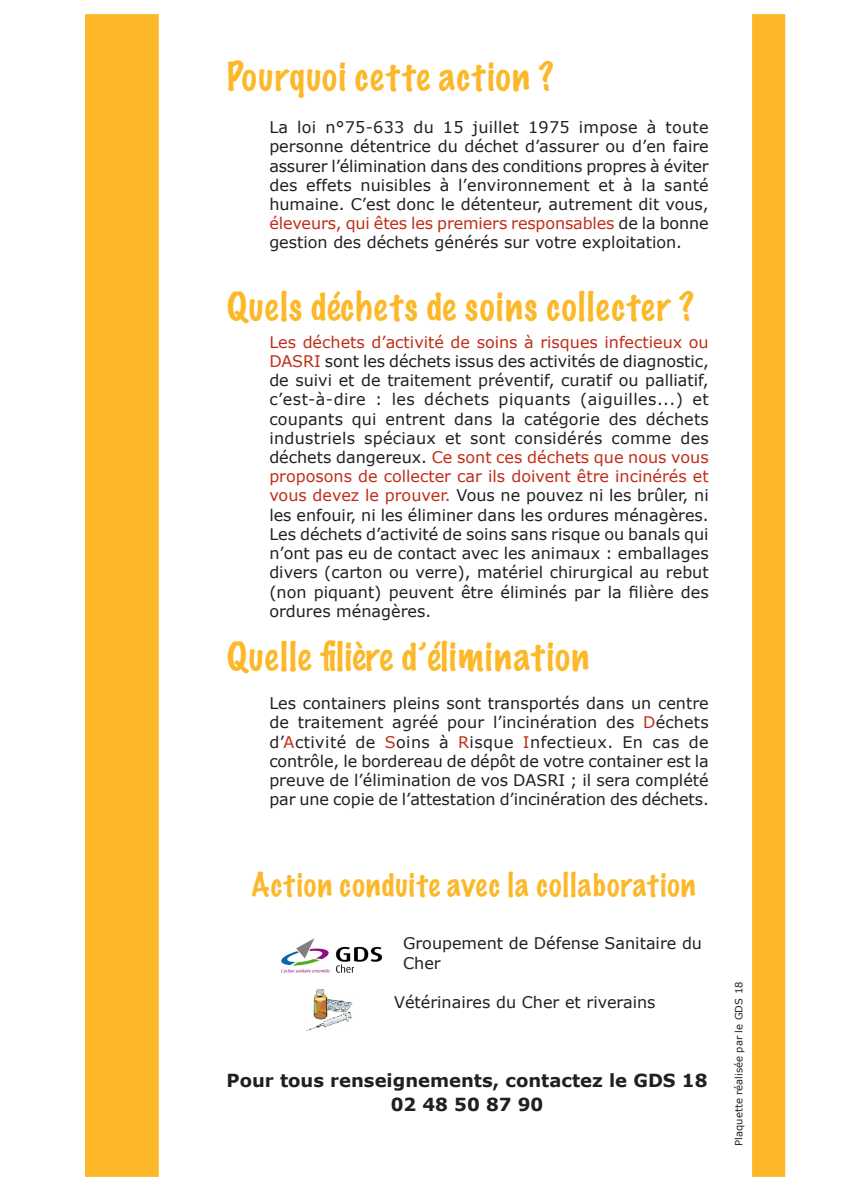
<style>
.page{position:relative;width:842px;height:1191px;background:#fff}
.page>*{position:absolute;margin:0;border:0;box-sizing:border-box;transform-origin:0 0}
.Sous-titre_2{font:100 36px "Marker Felt";letter-spacing:.04em;color:#fcb828}
.Sous-titre_2-2{font:100 30px "Marker Felt";letter-spacing:.045em;color:#fcb828}
.Sous-titre_2-3{font:700 18px "Verdana";color:#231f20}
.Sous-titre_2-4{font:16px/19.2px "Verdana";color:#231f20;text-align:justify}
.Sous-titre_2-5{font:10px "Verdana";color:#231f20}
.s1{color:#c02d19}
</style>
<div class="page">
<img style="left:308px;top:990px;width:45px;height:40px">
<div style="left:85px;top:14px;width:74px;height:1162px;background:#fcb828;border:1px solid #fcb828"></div>
<div style="left:752px;top:14px;width:33px;height:1162px;background:#fcb828;border:1px solid #fcb828"></div>
<img style="left:281px;top:938px;width:102px;height:35px">
<p class="Sous-titre_2" style="left:227px;top:48px;width:328px">Pourquoi cette action ?</p>
<p class="Sous-titre_2-4" style="left:269px;top:117px;width:441px">La loi n°75-633 du 15 juillet 1975 impose à toute personne détentrice du déchet d’assurer ou d’en faire assurer l’élimination dans des conditions propres à éviter des effets nuisibles à l’environnement et à la santé humaine. C’est donc le détenteur, autrement dit vous, <span class="s1">éleveurs, qui êtes les premiers responsables</span> de la bonne gestion des déchets générés sur votre exploitation.</p>
<p class="Sous-titre_2" style="left:227px;top:278px;width:469px">Quels déchets de soins collecter ?</p>
<p class="Sous-titre_2-4" style="left:269px;top:332px;width:441px"><span class="s1">Les déchets d’activité de soins à risques infectieux ou DASRI</span> sont les déchets issus des activités de diagnostic, de suivi et de traitement préventif, curatif ou palliatif, c’est-à-dire : les déchets piquants (aiguilles...) et coupants qui entrent dans la catégorie des déchets industriels spéciaux et sont considérés comme des déchets dangereux. <span class="s1">Ce sont ces déchets que nous vous proposons de collecter car ils doivent être incinérés et vous devez le prouver.</span> Vous ne pouvez ni les brûler, ni les enfouir, ni les éliminer dans les ordures ménagères.</p>
<p class="Sous-titre_2-4" style="left:269px;top:524px;width:441px">Les déchets d’activité de soins sans risque ou banals qui n’ont pas eu de contact avec les animaux : emballages divers (carton ou verre), matériel chirurgical au rebut (non piquant) peuvent être éliminés par la filière des ordures ménagères.</p>
<p class="Sous-titre_2" style="left:227px;top:627px;width:364px">Quelle filière d’élimination</p>
<p class="Sous-titre_2-4" style="left:269px;top:693px;width:441px">Les containers pleins sont transportés dans un centre de traitement agréé pour l’incinération des <span class="s1">D</span>échets d’<span class="s1">A</span>ctivité de <span class="s1">S</span>oins à <span class="s1">R</span>isque <span class="s1">I</span>nfectieux. En cas de contrôle, le bordereau de dépôt de votre container est la preuve de l’élimination de vos DASRI ; il sera complété par une copie de l’attestation d’incinération des déchets.</p>
<p class="Sous-titre_2-2" style="left:251px;top:860px;width:446px">Action conduite avec la collaboration</p>
<p class="Sous-titre_2-4" style="left:403px;top:933px;width:301px">Groupement de Défense Sanitaire du<br>Cher</p>
<p class="Sous-titre_2-4" style="left:394px;top:992px;width:263px">Vétérinaires du Cher et riverains</p>
<p class="Sous-titre_2-3" style="left:227px;top:1068px;width:482px">Pour tous renseignements, contactez le GDS 18</p>
<p class="Sous-titre_2-3" style="left:391px;top:1092px;width:154px">02 48 50 87 90</p>
<p class="Sous-titre_2-5" style="left:732px;top:1145px;width:165px;rotate:-90deg">Plaquette réalisée par le GDS 18</p>
</div>
